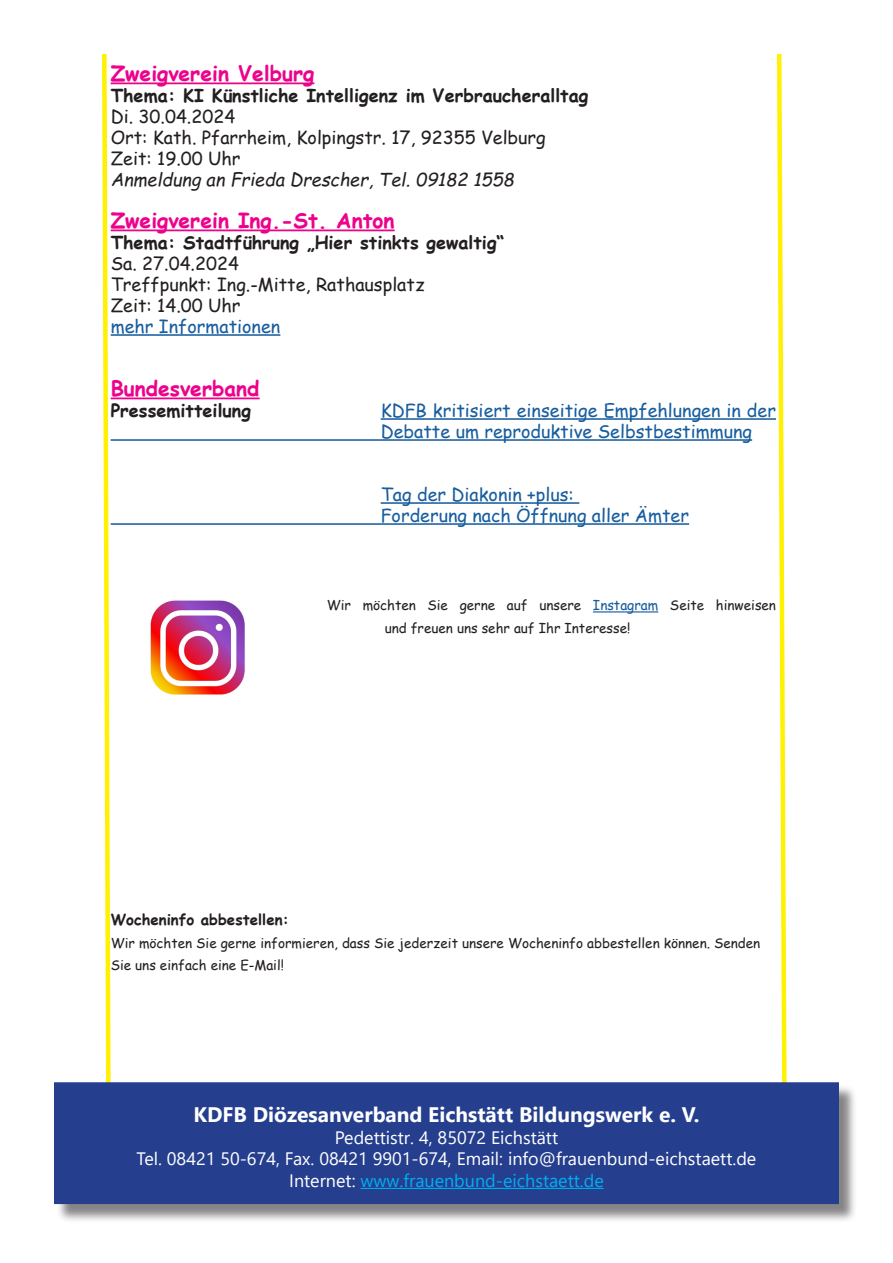
<style>
.page{position:relative;width:893px;height:1263px;background:#fff}
.page>*{position:absolute;margin:0;border:0;box-sizing:border-box;transform-origin:0 0}
.Tabulator{font:700 21px "Comic Sans MS";color:#ed028c}
.t1{font:700 21px "Segoe UI";color:#fff}
.Tabulator-2{font:18px/21px "Comic Sans MS";color:#175d9e}
.Tabulator-3{font:18px "Comic Sans MS";color:#231f20}
.Tabulator-4{font:700 18px "Comic Sans MS";color:#231f20}
.t2{font:18px "Segoe UI";color:#fff}
.Tabulator-5{font:italic 18px "Comic Sans MS";color:#231f20}
.t3{font:18px "Segoe UI";color:#00aeef}
.Tabulator-6{font:700 15px "Comic Sans MS";color:#231f20}
.Tabulator-7{font:13.5px/22.5px "Comic Sans MS";color:#231f20}
.s1{color:#175d9e}
.s2{color:#fff}
</style>
<div class="page">
<svg style="left:102px;top:54px;width:11px;height:1028px"></svg>
<hr style="left:111px;top:82px;width:203px;height:2px;background:#ed028c">
<hr style="left:111px;top:229px;width:284px;height:2px;background:#ed028c">
<hr style="left:111px;top:334px;width:169px;height:2px;background:#175d9e">
<hr style="left:111px;top:397px;width:149px;height:2px;background:#ed028c">
<hr style="left:381px;top:418px;width:395px;height:2px;background:#175d9e">
<hr style="left:111px;top:439px;width:641px;height:2px;background:#175d9e">
<hr style="left:381px;top:502px;width:198px;height:2px;background:#175d9e">
<hr style="left:111px;top:523px;width:578px;height:2px;background:#175d9e">
<hr style="left:593px;top:611px;width:65px;height:1px;background:#175d9e">
<svg style="left:775px;top:54px;width:12px;height:1028px"></svg>
<div style="left:56px;top:1084px;width:802px;height:139px;background:#231f20;opacity:.55"></div>
<div style="left:55px;top:1083px;width:783px;height:120px;background:#253f8e"></div>
<hr style="left:360px;top:1188px;width:244px;height:1px;background:#00aeef">
<div style="left:54px;top:1082px;width:785px;height:122px;border:2px solid #253f8e"></div>
<img style="left:150px;top:600px;width:95px;height:95px">
<p class="Tabulator" style="left:111px;top:57px;width:205px">Zweigverein Velburg</p>
<p class="Tabulator-4" style="left:111px;top:82px;width:479px">Thema: KI Künstliche Intelligenz im Verbraucheralltag</p>
<p class="Tabulator-3" style="left:111px;top:103px;width:126px">Di. 30.04.2024</p>
<p class="Tabulator-3" style="left:111px;top:124px;width:437px">Ort: Kath. Pfarrheim, Kolpingstr. 17, 92355 Velburg</p>
<p class="Tabulator-3" style="left:111px;top:145px;width:131px">Zeit: 19.00 Uhr</p>
<p class="Tabulator-5" style="left:111px;top:166px;width:405px">Anmeldung an Frieda Drescher, Tel. 09182 1558</p>
<p class="Tabulator" style="left:111px;top:204px;width:285px">Zweigverein Ing.-St. Anton</p>
<p class="Tabulator-4" style="left:111px;top:229px;width:395px">Thema: Stadtführung „Hier stinkts gewaltig“</p>
<p class="Tabulator-3" style="left:111px;top:250px;width:130px">Sa. 27.04.2024</p>
<p class="Tabulator-3" style="left:111px;top:271px;width:315px">Treffpunkt: Ing.-Mitte, Rathausplatz</p>
<p class="Tabulator-3" style="left:111px;top:292px;width:131px">Zeit: 14.00 Uhr</p>
<p class="Tabulator-2" style="left:111px;top:315px;width:171px">mehr Informationen</p>
<p class="Tabulator" style="left:111px;top:372px;width:150px">Bundesverband</p>
<p class="Tabulator-4" style="left:111px;top:397px;width:142px">Pressemitteilung</p>
<p class="Tabulator-2" style="left:381px;top:399px;width:397px">KDFB kritisiert einseitige Empfehlungen in der<br>Debatte um reproduktive Selbstbestimmung</p>
<p class="Tabulator-2" style="left:381px;top:483px;width:310px">Tag der Diakonin +plus:<br>Forderung nach Öffnung aller Ämter</p>
<p class="Tabulator-7" style="left:385px;top:593px;width:393px;text-indent:-58px">Wir möchten Sie gerne auf unsere <span class="s1">Instagram</span> Seite hinweisen und freuen uns sehr auf Ihr Interesse!</p>
<p class="Tabulator-6" style="left:111px;top:909px;width:180px">Wocheninfo abbestellen:</p>
<p class="Tabulator-7" style="left:111px;top:931px;width:651px">Wir möchten Sie gerne informieren, dass Sie jederzeit unsere Wocheninfo abbestellen können. Senden</p>
<p class="Tabulator-7" style="left:111px;top:953px;width:175px">Sie uns einfach eine E-Mail!</p>
<p class="t1" style="left:194px;top:1095px;width:507px">KDFB Diözesanverband Eichstätt Bildungswerk e. V.</p>
<p class="t2" style="left:335px;top:1120px;width:225px">Pedettistr. 4, 85072 Eichstätt</p>
<p class="t2" style="left:137px;top:1142px;width:621px">Tel. 08421 50-674, Fax. 08421 9901-674, Email: info@frauenbund-eichstaett.de</p>
<p class="t3" style="left:289px;top:1163px;width:316px"><span class="s2">Internet:</span> www.frauenbund-eichstaett.de</p>
</div>
